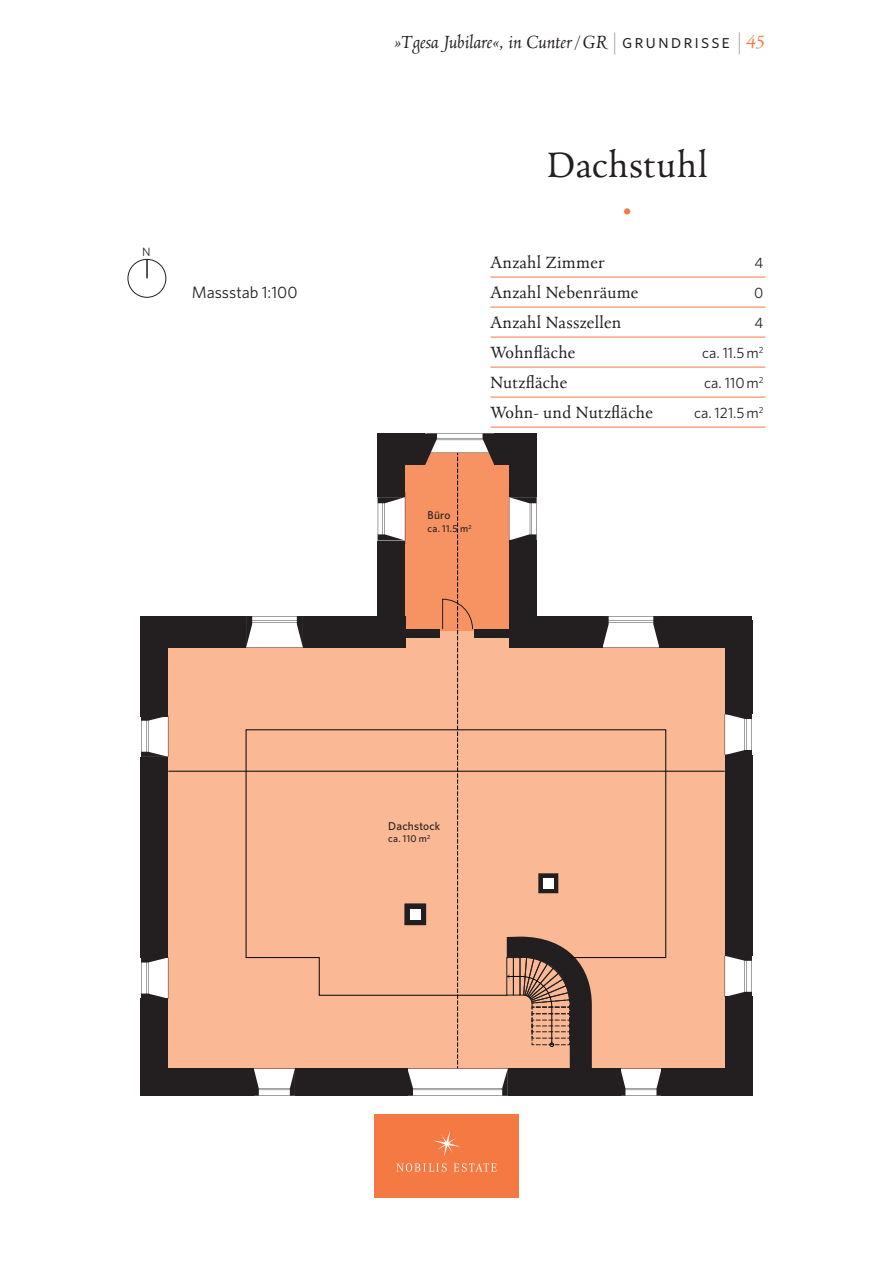
<style>
.page{position:relative;width:893px;height:1263px;background:#fff}
.page>*{position:absolute;margin:0;border:0;box-sizing:border-box;transform-origin:0 0}
.t1{font:40.5px "Manticore";color:#f47943}
.t2{font:39px "Manticore";letter-spacing:.02em;color:#231f20}
.t3{font:italic 19.5px "Manticore";letter-spacing:-.005em;color:#231f20}
.t4{font:18px "Manticore";letter-spacing:.02em;color:#231f20}
.t5{font:16.5px "Whitney";color:#231f20}
.t6{font:15px "Whitney";color:#231f20}
.t7{font:12px "Whitney";color:#231f20}
.t8{font:500 11.4px "Whitney";letter-spacing:.015em;color:#231f20}
.t9{font:500 10.05px "Whitney";letter-spacing:.02em;color:#231f20}
.s1{font-style:normal;color:#939598}
.s2{font-family:"Whitney Book SC";font-style:normal}
.s3{color:#f47943}
</style>
<div class="page">
<div style="left:151px;top:631px;width:583px;height:455px;background:#fab894"></div>
<div style="left:128px;top:259px;width:38px;height:39px;border:1px solid #231f20;border-radius:50%"></div>
<svg style="left:146px;top:259px;width:2px;height:19px"></svg>
<div style="left:303px;top:616px;width:102px;height:32px;background:#231f20"></div>
<div style="left:141px;top:616px;width:105px;height:32px;background:#231f20"></div>
<div style="left:158px;top:1068px;width:96px;height:28px;background:#231f20"></div>
<div style="left:295px;top:1068px;width:112px;height:28px;background:#231f20"></div>
<div style="left:662px;top:1068px;width:76px;height:28px;background:#231f20"></div>
<div style="left:508px;top:1068px;width:112px;height:28px;background:#231f20"></div>
<svg style="left:246px;top:616px;width:57px;height:32px"></svg>
<div style="left:659px;top:616px;width:93px;height:32px;background:#231f20"></div>
<div style="left:509px;top:616px;width:93px;height:32px;background:#231f20"></div>
<svg style="left:602px;top:616px;width:57px;height:32px"></svg>
<svg style="left:254px;top:1068px;width:41px;height:28px"></svg>
<svg style="left:620px;top:1068px;width:42px;height:28px"></svg>
<svg style="left:725px;top:714px;width:27px;height:41px"></svg>
<svg style="left:725px;top:956px;width:27px;height:40px"></svg>
<div style="left:725px;top:996px;width:27px;height:100px;background:#231f20"></div>
<div style="left:725px;top:620px;width:27px;height:94px;background:#231f20"></div>
<div style="left:725px;top:755px;width:27px;height:201px;background:#231f20"></div>
<svg style="left:141px;top:957px;width:27px;height:42px"></svg>
<svg style="left:141px;top:716px;width:27px;height:41px"></svg>
<div style="left:141px;top:617px;width:27px;height:99px;background:#231f20"></div>
<div style="left:141px;top:999px;width:27px;height:97px;background:#231f20"></div>
<div style="left:141px;top:757px;width:27px;height:200px;background:#231f20"></div>
<svg style="left:246px;top:729px;width:420px;height:267px"></svg>
<svg style="left:378px;top:433px;width:214px;height:663px"></svg>
<div style="left:410px;top:909px;width:11px;height:11px;background:#fff"></div>
<div style="left:543px;top:878px;width:11px;height:11px;background:#fff"></div>
<hr style="left:168px;top:771px;width:557px;height:1px;background:#030505">
<hr style="left:490px;top:277px;width:275px;height:1px;background:#f47943">
<hr style="left:490px;top:307px;width:275px;height:1px;background:#f47943">
<hr style="left:490px;top:337px;width:275px;height:1px;background:#f47943">
<hr style="left:490px;top:367px;width:275px;height:1px;background:#f47943">
<hr style="left:490px;top:397px;width:275px;height:1px;background:#f47943">
<hr style="left:490px;top:427px;width:275px;height:1px;background:#f47943">
<div style="left:374px;top:1114px;width:145px;height:83px;background:#f47943"></div>
<svg style="left:396px;top:1163px;width:51px;height:9px"></svg>
<svg style="left:454px;top:1163px;width:42px;height:9px"></svg>
<svg style="left:434px;top:1131px;width:26px;height:26px"></svg>
<p class="t7" style="left:142px;top:245px;width:10px">N</p>
<p class="t5" style="left:192px;top:282px;width:107px">Massstab 1:100</p>
<p class="t3" style="left:394px;top:30px;width:373px">»Tgesa Jubilare«, in Cunter/GR <span class="s1">|</span> <span class="s2">grundrisse</span> <span class="s1">|</span> <span class="s3">45</span></p>
<h2 class="t2" style="left:547px;top:142px;width:162px">Dachstuhl</h2>
<h1 class="t1" style="left:622px;top:187px;width:12px">•</h1>
<p class="t4" style="left:490px;top:252px;width:116px">Anzahl Zimmer</p>
<p class="t6" style="left:754px;top:254px;width:10px">4</p>
<p class="t4" style="left:490px;top:282px;width:149px">Anzahl Nebenräume</p>
<p class="t6" style="left:754px;top:284px;width:11px">0</p>
<p class="t4" style="left:490px;top:312px;width:132px">Anzahl Nasszellen</p>
<p class="t6" style="left:754px;top:314px;width:10px">4</p>
<p class="t4" style="left:490px;top:342px;width:86px">Wohnfläche</p>
<p class="t6" style="left:702px;top:344px;width:63px">ca. 11.5m<sup>2</sup></p>
<p class="t4" style="left:490px;top:372px;width:78px">Nutzfläche</p>
<p class="t6" style="left:704px;top:374px;width:61px">ca. 110m<sup>2</sup></p>
<p class="t4" style="left:490px;top:402px;width:164px">Wohn- und Nutzfläche</p>
<p class="t6" style="left:694px;top:404px;width:71px">ca. 121.5m<sup>2</sup></p>
<p class="t8" style="left:428px;top:508px;width:24px">Büro</p>
<p class="t9" style="left:428px;top:522px;width:45px">ca. 11.5 m<sup>2</sup></p>
<p class="t8" style="left:388px;top:819px;width:54px">Dachstock</p>
<p class="t9" style="left:388px;top:833px;width:44px">ca. 110 m<sup>2</sup></p>
</div>
